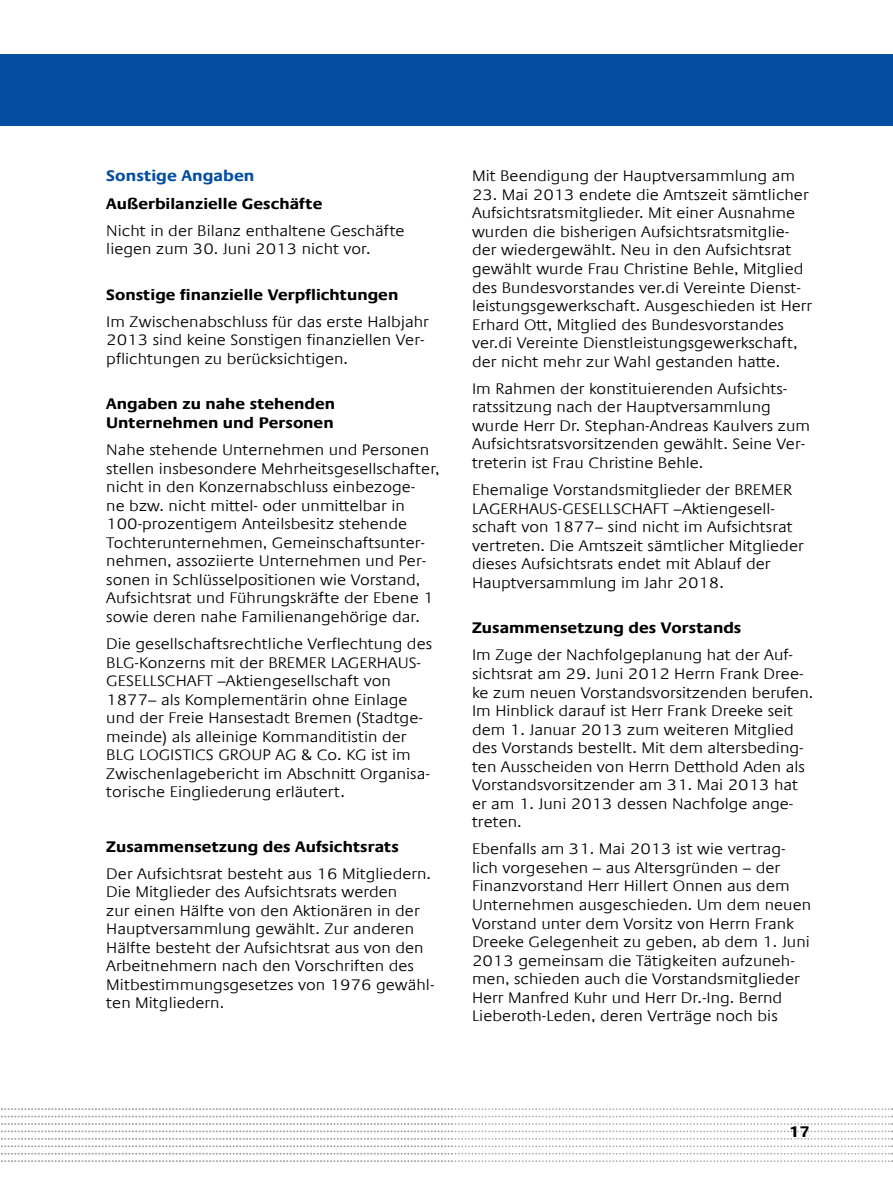
<style>
.page{position:relative;width:893px;height:1191px;background:#fff}
.page>*{position:absolute;margin:0;border:0;box-sizing:border-box;transform-origin:0 0}
.t1{font:700 15.75px "Praxis Com";color:#034ea2;scale:1.1 1}
.t2{font:300 15.45px/18.6px "Praxis Com";color:#000;scale:1.1 1}
.t3{font:700 15.45px/18.6px "Praxis Com";color:#000;scale:1.1 1}
</style>
<div class="page">
<div style="left:0;top:54px;width:893px;height:72px;background:#034ea2"></div>
<svg style="left:1px;top:1108px;width:892px;height:9px"></svg>
<svg style="left:1px;top:1123px;width:892px;height:1px"></svg>
<svg style="left:1px;top:1130px;width:892px;height:2px"></svg>
<svg style="left:1px;top:1138px;width:892px;height:1px"></svg>
<svg style="left:1px;top:1145px;width:892px;height:9px"></svg>
<svg style="left:1px;top:1160px;width:892px;height:2px"></svg>
<p class="t1" style="left:106px;top:167px;width:136px">Sonstige Angaben</p>
<p class="t3" style="left:106px;top:194px;width:198px">Außerbilanzielle Geschäfte</p>
<p class="t2" style="left:106px;top:221px;width:273px">Nicht in der Bilanz enthaltene Geschäfte liegen zum 30. Juni 2013 nicht vor.</p>
<p class="t3" style="left:106px;top:285px;width:267px">Sonstige finanzielle Verpflichtungen</p>
<p class="t2" style="left:106px;top:312px;width:295px">Im Zwischenabschluss für das erste Halbjahr<br>2013 sind keine Sonstigen finanziellen Ver&shy;pflichtungen zu berücksichtigen.</p>
<p class="t3" style="left:106px;top:395px;width:210px">Angaben zu nahe stehenden<br>Unternehmen und Personen</p>
<p class="t2" style="left:106px;top:441px;width:305px">Nahe stehende Unternehmen und Personen stellen insbesondere Mehrheitsgesellschafter, nicht in den Konzernabschluss einbezoge-<br>ne bzw. nicht mittel- oder unmittelbar in 100-prozentigem Anteilsbesitz stehende Tochterunternehmen, Gemeinschaftsunter&shy;nehmen, assoziierte Unternehmen und Per&shy;sonen in Schlüsselpositionen wie Vorstand, Aufsichtsrat und Führungskräfte der Ebene 1 sowie deren nahe Familienangehörige dar.</p>
<p class="t2" style="left:106px;top:634px;width:298px">Die gesellschaftsrechtliche Verflechtung des BLG-Konzerns mit der BREMER LAGERHAUS-GESELLSCHAFT –Aktiengesellschaft von 1877– als Komplementärin ohne Einlage und der Freie Hansestadt Bremen (Stadtge&shy;meinde) als alleinige Kommanditistin der BLG LOGISTICS GROUP AG &amp; Co. KG ist im Zwischenlagebericht im Abschnitt Organisa&shy;torische Eingliederung erläutert.</p>
<p class="t3" style="left:106px;top:837px;width:268px">Zusammensetzung des Aufsichtsrats</p>
<p class="t2" style="left:106px;top:864px;width:300px">Der Aufsichtsrat besteht aus 16 Mitgliedern.<br>Die Mitglieder des Aufsichtsrats werden<br>zur einen Hälfte von den Aktionären in der Hauptversammlung gewählt. Zur anderen Hälfte besteht der Aufsichtsrat aus von den Arbeitnehmern nach den Vorschriften des Mitbestimmungsgesetzes von 1976 gewähl&shy;ten Mitgliedern.</p>
<p class="t2" style="left:472px;top:167px;width:295px">Mit Beendigung der Hauptversammlung am</p>
<p class="t2" style="left:472px;top:185px;width:311px">23. Mai 2013 endete die Amtszeit sämtlicher Aufsichtsratsmitglieder. Mit einer Ausnahme wurden die bisherigen Aufsichtsratsmitglie&shy;der wiedergewählt. Neu in den Aufsichtsrat gewählt wurde Frau Christine Behle, Mitglied des Bundesvorstandes ver.di Vereinte Dienst&shy;leistungsgewerkschaft. Ausgeschieden ist Herr Erhard Ott, Mitglied des Bundesvorstandes ver.di Vereinte Dienstleistungsgewerkschaft, der nicht mehr zur Wahl gestanden hatte.</p>
<p class="t2" style="left:472px;top:379px;width:309px">Im Rahmen der konstituierenden Aufsichts&shy;ratssitzung nach der Hauptversammlung wurde Herr Dr. Stephan-Andreas Kaulvers zum Aufsichtsratsvorsitzenden gewählt. Seine Ver&shy;treterin ist Frau Christine Behle.</p>
<p class="t2" style="left:472px;top:480px;width:303px">Ehemalige Vorstandsmitglieder der BREMER LAGERHAUS-GESELLSCHAFT –Aktiengesell&shy;schaft von 1877– sind nicht im Aufsichtsrat vertreten. Die Amtszeit sämtlicher Mitglieder dieses Aufsichtsrats endet mit Ablauf der Hauptversammlung im Jahr 2018.</p>
<p class="t3" style="left:472px;top:619px;width:246px">Zusammensetzung des Vorstands</p>
<p class="t2" style="left:472px;top:646px;width:312px">Im Zuge der Nachfolgeplanung hat der Auf&shy;sichtsrat am 29. Juni 2012 Herrn Frank Dree&shy;ke zum neuen Vorstandsvorsitzenden berufen.<br>Im Hinblick darauf ist Herr Frank Dreeke seit dem 1. Januar 2013 zum weiteren Mitglied des Vorstands bestellt. Mit dem altersbeding&shy;ten Ausscheiden von Herrn Detthold Aden als Vorstandsvorsitzender am 31. Mai 2013 hat er am 1. Juni 2013 dessen Nachfolge ange&shy;treten.</p>
<p class="t2" style="left:472px;top:840px;width:310px">Ebenfalls am 31. Mai 2013 ist wie vertrag&shy;lich vorgesehen – aus Altersgründen – der Finanzvorstand Herr Hillert Onnen aus dem Unternehmen ausgeschieden. Um dem neuen Vorstand unter dem Vorsitz von Herrn Frank Dreeke Gelegenheit zu geben, ab dem 1. Juni 2013 gemeinsam die Tätigkeiten aufzuneh&shy;men, schieden auch die Vorstandsmitglieder Herr Manfred Kuhr und Herr Dr.-Ing. Bernd Lieberoth-Leden, deren Verträge noch bis</p>
<p class="t3" style="left:789px;top:1122px;width:21px">17</p>
</div>
